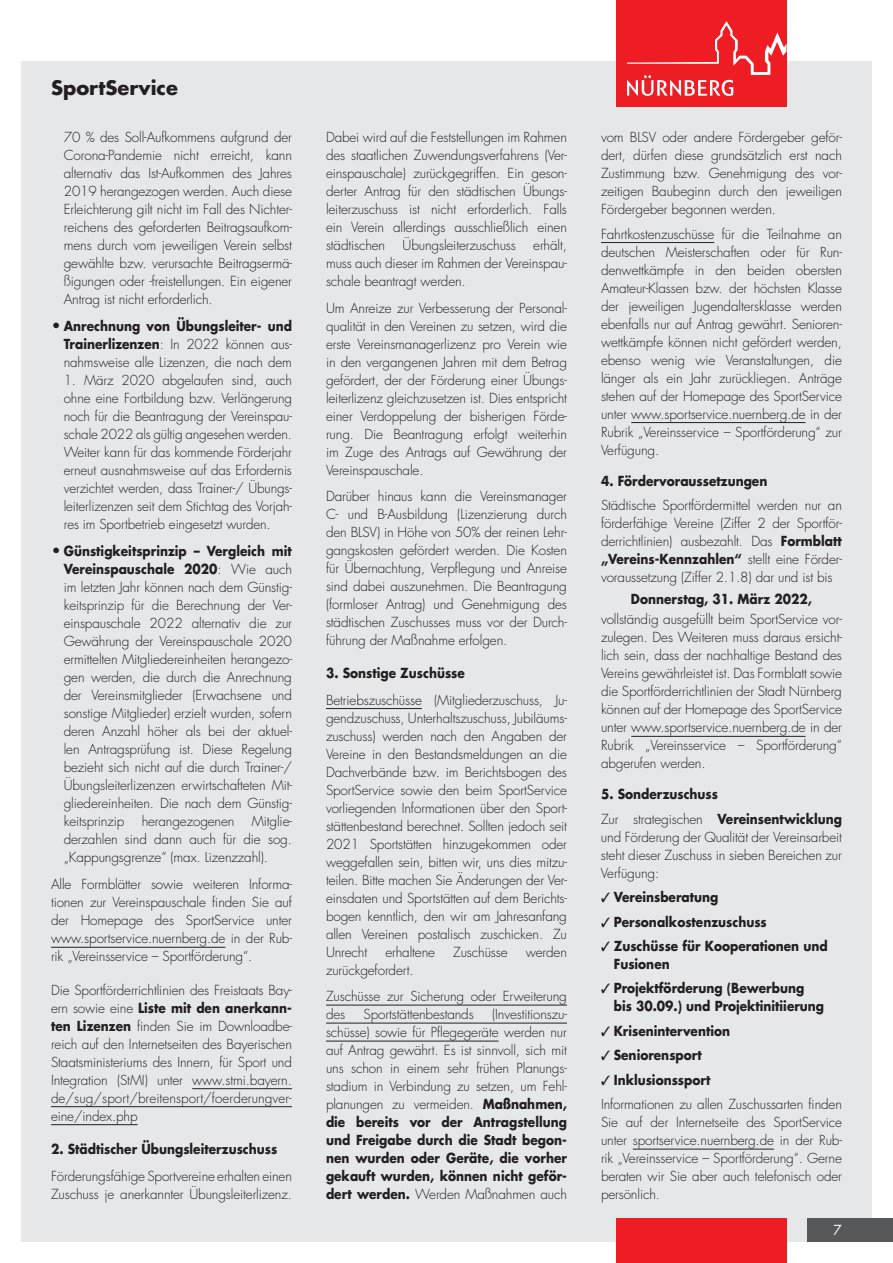
<style>
.page{position:relative;width:893px;height:1263px;background:#fff}
.page>*{position:absolute;margin:0;border:0;box-sizing:border-box;transform-origin:0 0}
.t1{font:700 19.5px "Futura";color:#231f20}
.t2{font:300 13.5px/18px "Futura";letter-spacing:-.01em;color:#231f20;text-align:justify}
.t3{font:700 13.5px/18px "Futura";color:#231f20;scale:.9 1}
.t4{font:13.5px "Futura";color:#fff}
.s1{font-weight:700;font-size:14.85px}
.s2{font-weight:700}
.s3{font-weight:300}
</style>
<div class="page">
<div style="left:21px;top:62px;width:851px;height:1180px;background:#e6e7e9"></div>
<hr style="left:51px;top:947px;width:174px;height:1px;background:#231f20">
<hr style="left:192px;top:1088px;width:100px;height:1px;background:#231f20">
<hr style="left:51px;top:1106px;width:241px;height:1px;background:#231f20">
<hr style="left:51px;top:1124px;width:87px;height:1px;background:#231f20">
<hr style="left:326px;top:708px;width:96px;height:1px;background:#231f20">
<hr style="left:326px;top:1005px;width:241px;height:1px;background:#231f20">
<hr style="left:326px;top:1023px;width:241px;height:1px;background:#231f20">
<hr style="left:326px;top:1041px;width:172px;height:1px;background:#231f20">
<hr style="left:601px;top:242px;width:113px;height:1px;background:#231f20">
<hr style="left:631px;top:422px;width:175px;height:1px;background:#231f20">
<hr style="left:631px;top:736px;width:175px;height:1px;background:#231f20">
<hr style="left:633px;top:1149px;width:141px;height:1px;background:#231f20">
<div style="left:808px;top:1218px;width:85px;height:24px;background:#57585a"></div>
<div style="left:616px;top:0;width:170px;height:106px;background:#ee1d23"></div>
<svg style="left:627px;top:21px;width:159px;height:75px"></svg>
<div style="left:616px;top:1218px;width:170px;height:45px;background:#ee1d23"></div>
<h1 class="t1" style="left:51px;top:75px;width:128px">SportService</h1>
<p class="t2" style="left:64px;top:128px;width:230px">70 % des Soll-Aufkommens aufgrund der Corona-Pandemie nicht erreicht, kann alternativ das Ist-Aufkommen des Jahres 2019 herangezogen werden. Auch diese Erleichterung gilt nicht im Fall des Nichter&shy;reichens des geforderten Beitragsaufkom&shy;mens durch vom jeweiligen Verein selbst gewählte bzw. verursachte Beitragsermä&shy;ßigungen oder -freistellungen. Ein eigener Antrag ist nicht erforderlich.</p>
<p class="t2" style="left:64px;top:317px;width:230px;text-indent:-13px"><span class="s1">•</span> <span class="s2">Anrechnung von Übungsleiter- und Trainerlizenzen</span>: In 2022 können aus&shy;nahmsweise alle Lizenzen, die nach dem</p>
<p class="t2" style="left:64px;top:371px;width:230px">1. März 2020 abgelaufen sind, auch ohne eine Fortbildung bzw. Verlängerung noch für die Beantragung der Vereinspau&shy;schale 2022 als gültig angesehen werden.<br>Weiter kann für das kommende Förderjahr erneut ausnahmsweise auf das Erfordernis verzichtet werden, dass Trainer-/ Übungs&shy;leiterlizenzen seit dem Stichtag des Vorjah&shy;res im Sportbetrieb eingesetzt wurden.</p>
<p class="t2" style="left:64px;top:542px;width:230px;text-indent:-13px"><span class="s1">•</span> <span class="s2">Günstigkeitsprinzip – Vergleich mit Vereinspauschale 2020</span>: Wie auch im letzten Jahr können nach dem Günstig&shy;keitsprinzip für die Berechnung der Ver&shy;einspauschale 2022 alternativ die zur Gewährung der Vereinspauschale 2020 ermittelten Mitgliedereinheiten herangezo&shy;gen werden, die durch die Anrechnung der Vereinsmitglieder (Erwachsene und sonstige Mitglieder) erzielt wurden, sofern deren Anzahl höher als bei der aktuel&shy;len Antragsprüfung ist. Diese Regelung bezieht sich nicht auf die durch Trainer-/ Übungsleiterlizenzen erwirtschafteten Mit&shy;gliedereinheiten. Die nach dem Günstig&shy;keitsprinzip</p>
<p class="t2" style="left:64px;top:812px;width:230px;text-indent:188px">Mitglie&shy;derzahlen sind dann auch für die sog. „Kappungsgrenze“ (max. Lizenzzahl).</p>
<p class="t2" style="left:51px;top:875px;width:242px">Alle Formblätter sowie weiteren Informa&shy;tionen zur Vereinspauschale finden Sie auf der Homepage des SportService unter www.sportservice.nuernberg.de in der Rub&shy;rik „Vereinsservice – Sportförderung“.</p>
<p class="t2" style="left:51px;top:981px;width:242px">Die Sportförderrichtlinien des Freistaats Bay&shy;ern sowie eine <span class="s2">Liste mit den anerkann&shy;ten Lizenzen</span> finden Sie im Downloadbe&shy;reich auf den Internetseiten des Bayerischen Staatsministeriums des Innern, für Sport und Integration (StMI) unter www.stmi.bayern. de/sug/sport/breitensport/foerderungver&shy;eine/index.php</p>
<p class="t3" style="left:51px;top:1140px;width:253px">2. Städtischer Übungsleiterzuschuss</p>
<p class="t2" style="left:51px;top:1167px;width:242px">Förderungsfähige Sportvereine erhalten einen<br>Zuschuss je anerkannter Übungsleiterlizenz.</p>
<p class="t2" style="left:142px;top:812px;width:94px">herangezogenen</p>
<p class="t2" style="left:326px;top:128px;width:242px">Dabei wird auf die Feststellungen im Rahmen des staatlichen Zuwendungsverfahrens (Ver&shy;einspauschale) zurückgegriffen. Ein geson&shy;derter Antrag für den städtischen Übungs&shy;leiterzuschuss ist nicht erforderlich. Falls ein Verein allerdings ausschließlich einen städtischen</p>
<p class="t2" style="left:403px;top:236px;width:115px">Übungsleiterzuschuss</p>
<p class="t2" style="left:326px;top:236px;width:242px;text-indent:207px">erhält, muss auch dieser im Rahmen der Vereinspau&shy;schale beantragt werden.</p>
<p class="t2" style="left:326px;top:299px;width:242px">Um Anreize zur Verbesserung der Personal&shy;qualität in den Vereinen zu setzen, wird die erste Vereinsmanagerlizenz pro Verein wie in den vergangenen Jahren mit dem Betrag gefördert, der der Förderung einer Übungs&shy;leiterlizenz gleichzusetzen ist. Dies entspricht einer Verdoppelung der bisherigen Förde&shy;rung. Die Beantragung erfolgt weiterhin im Zuge des Antrags auf Gewährung der Vereinspauschale.</p>
<p class="t2" style="left:326px;top:487px;width:242px">Darüber hinaus kann die Vereinsmanager C- und B-Ausbildung (Lizenzierung durch den BLSV) in Höhe von 50% der reinen Lehr&shy;gangskosten gefördert werden. Die Kosten für Übernachtung, Verpflegung und Anreise sind dabei auszunehmen. Die Beantragung (formloser Antrag) und Genehmigung des städtischen Zuschusses muss vor der Durch&shy;führung der Maßnahme erfolgen.</p>
<p class="t3" style="left:326px;top:664px;width:156px">3. Sonstige Zuschüsse</p>
<p class="t2" style="left:326px;top:691px;width:242px">Betriebszuschüsse (Mitgliederzuschuss, Ju-- gendzuschuss, Unterhaltszuschuss, Jubiläums&shy;zuschuss) werden nach den Angaben der Vereine in den Bestandsmeldungen an die Dachverbände bzw. im Berichtsbogen des SportService sowie den beim SportService vorliegenden Informationen über den Sport&shy;stättenbestand berechnet. Sollten jedoch seit 2021 Sportstätten hinzugekommen oder weggefallen sein, bitten wir, uns dies mitzu&shy;teilen. Bitte machen Sie Änderungen der Ver&shy;einsdaten und Sportstätten auf dem Berichts&shy;bogen kenntlich, den wir am Jahresanfang allen Vereinen postalisch zuschicken. Zu Unrecht</p>
<p class="t2" style="left:385px;top:943px;width:51px">erhaltene</p>
<p class="t2" style="left:453px;top:943px;width:56px">Zuschüsse</p>
<p class="t2" style="left:526px;top:943px;width:43px">werden</p>
<p class="t2" style="left:326px;top:956px;width:242px;line-height:26.5px">zurückgefordert.<br>Zuschüsse zur Sicherung oder Erweiterung</p>
<p class="t2" style="left:326px;top:1005px;width:21px">des</p>
<p class="t2" style="left:363px;top:1005px;width:112px">Sportstättenbestands</p>
<p class="t2" style="left:326px;top:1005px;width:242px;text-indent:166px">(Investitionszu&shy;schüsse) sowie für Pflegegeräte werden nur auf Antrag gewährt. Es ist sinnvoll, sich mit uns schon in einem sehr frühen Planungs&shy;stadium in Verbindung zu setzen, um Fehl&shy;planungen zu vermeiden. <span class="s2">Maßnahmen, die bereits vor der Antragstellung und Freigabe durch die Stadt begon&shy;nen wurden oder Geräte, die vorher gekauft wurden, können nicht geför&shy;dert werden.</span> Werden Maßnahmen auch</p>
<p class="t2" style="left:601px;top:128px;width:242px">vom BLSV oder andere Fördergeber geför&shy;dert, dürfen diese grundsätzlich erst nach Zustimmung bzw. Genehmigung des vor&shy;zeitigen Baubeginn durch den jeweiligen Fördergeber begonnen werden.</p>
<p class="t2" style="left:601px;top:225px;width:242px">Fahrtkostenzuschüsse für die Teilnahme an deutschen Meisterschaften oder für Run&shy;denwettkämpfe in den beiden obersten Amateur-Klassen bzw. der höchsten Klasse der jeweiligen Jugendaltersklasse werden ebenfalls nur auf Antrag gewährt. Senioren&shy;wettkämpfe können nicht gefördert werden, ebenso wenig wie Veranstaltungen, die länger als ein Jahr zurückliegen. Anträge stehen auf der Homepage des SportService unter www.sportservice.nuernberg.de in der Rubrik „Vereinsservice – Sportförderung“ zur Verfügung.</p>
<p class="t3" style="left:601px;top:471px;width:186px">4. Fördervoraussetzungen</p>
<p class="t2" style="left:601px;top:496px;width:242px">Städtische Sportfördermittel werden nur an förderfähige Vereine (Ziffer 2 der Sportför&shy;derrichtlinien) ausbezahlt. Das <span class="s2">Formblatt „Vereins-Kennzahlen“</span> stellt eine Förder&shy;voraussetzung (Ziffer 2.1.8) dar und ist bis</p>
<p class="t3" style="left:631px;top:590px;width:203px">Donnerstag, 31. März 2022,</p>
<p class="t2" style="left:601px;top:611px;width:242px">vollständig ausgefüllt beim SportService vor&shy;zulegen. Des Weiteren muss daraus ersicht&shy;lich sein, dass der nachhaltige Bestand des Vereins gewährleistet ist. Das Formblatt sowie die Sportförderrichtlinien der Stadt Nürnberg können auf der Homepage des SportService unter www.sportservice.nuernberg.de in der Rubrik „Vereinsservice – Sportförderung“ abgerufen werden.</p>
<p class="t3" style="left:601px;top:782px;width:269px;line-height:24.5px">5. Sonderzuschuss<br><span class="s3">Zur strategischen</span> Vereinsentwicklung</p>
<p class="t2" style="left:601px;top:828px;width:242px">und Förderung der Qualität der Vereinsarbeit steht dieser Zuschuss in sieben Bereichen zur Verfügung:</p>
<p class="t3" style="left:601px;top:888px;width:132px">✓ Vereinsberatung</p>
<p class="t3" style="left:601px;top:912px;width:186px">✓ Personalkostenzuschuss</p>
<p class="t3" style="left:614px;top:936px;width:239px;text-indent:-13px">✓ Zuschüsse für Kooperationen und<br>Fusionen</p>
<p class="t3" style="left:614px;top:979px;width:235px;text-indent:-13px">✓ Projektförderung (Bewerbung bis 30.09.) und Projektinitiierung</p>
<p class="t3" style="left:601px;top:1021px;width:145px">✓ Krisenintervention</p>
<p class="t3" style="left:601px;top:1046px;width:114px">✓ Seniorensport</p>
<p class="t2" style="left:601px;top:1068px;width:242px;line-height:24.5px">✓ <span class="s2">Inklusionssport<br></span>Informationen zu allen Zuschussarten finden</p>
<p class="t2" style="left:601px;top:1113px;width:242px">Sie auf der Internetseite des SportService unter sportservice.nuernberg.de in der Rub&shy;rik „Vereinsservice – Sportförderung“. Gerne beraten wir Sie aber auch telefonisch oder persönlich.</p>
<p class="t4" style="left:834px;top:1221px;width:10px">7</p>
</div>
